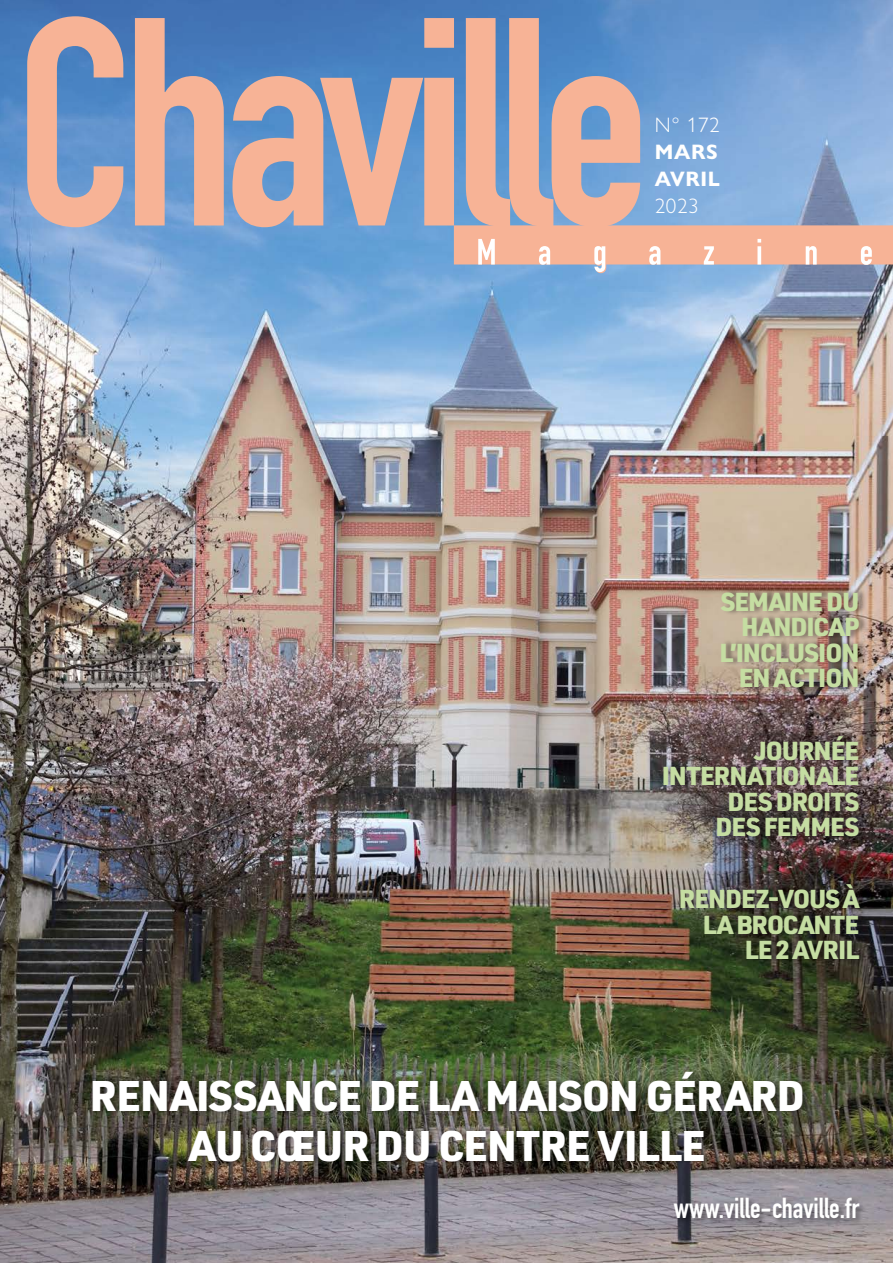
<style>
.page{position:relative;width:893px;height:1263px;background:#fff}
.page>*{position:absolute;margin:0;border:0;box-sizing:border-box;transform-origin:0 0}
.t1{font:900 42px/49.5px "URWDIN";letter-spacing:-.02em;color:#fff;text-align:center}
.t2{font:28.5px "DIN Engschrift LT Pro";color:#fff}
.t3{font:900 25.5px/25.5px "URWDIN";letter-spacing:-.04em;color:#c5dda2;text-align:right}
.t4{font:300 21px "Gill Sans Nova";letter-spacing:.03em;color:#fff}
.t5{font:700 21px/27px "Gill Sans Nova";letter-spacing:.03em;color:#fff}
</style>
<div class="page">
<img style="left:0;top:0;width:893px;height:1263px">
<div style="left:664px;top:588px;width:205px;height:376px;background:#000;opacity:.4"></div>
<svg style="left:27px;top:16px;width:96px;height:211px;background:#aaa0ae"></svg>
<svg style="left:135px;top:18px;width:89px;height:207px;background:#b7a2a8"></svg>
<svg style="left:232px;top:18px;width:661px;height:255px;background:#9ea4bc"></svg>
<div style="left:93px;top:1068px;width:718px;height:97px;background:#000;opacity:.4"></div>
<div style="left:673px;top:1196px;width:194px;height:29px;background:#000;opacity:.4"></div>
<p class="t4" style="left:655px;top:112px;width:66px">N° 172</p>
<p class="t5" style="left:655px;top:138px;width:67px">MARS<br>AVRIL</p>
<p class="t4" style="left:655px;top:193px;width:45px">2023</p>
<p class="t3" style="left:720px;top:588px;width:141px">SEMAINE DU<br>HANDICAP<br>L’INCLUSION<br>EN ACTION</p>
<p class="t3" style="left:662px;top:736px;width:199px">JOURNÉE<br>INTERNATIONALE<br>DES DROITS<br>DES FEMMES</p>
<p class="t3" style="left:679px;top:885px;width:182px">RENDEZ-VOUS À<br>LA BROCANTE<br>LE 2 AVRIL</p>
<h1 class="t1" style="left:90px;top:1070px;width:716px">RENAISSANCE DE LA MAISON GÉRARD<br>AU CŒUR DU CENTRE VILLE</h1>
<p class="t2" style="left:674px;top:1191px;width:187px">www.ville-chaville.fr</p>
</div>
